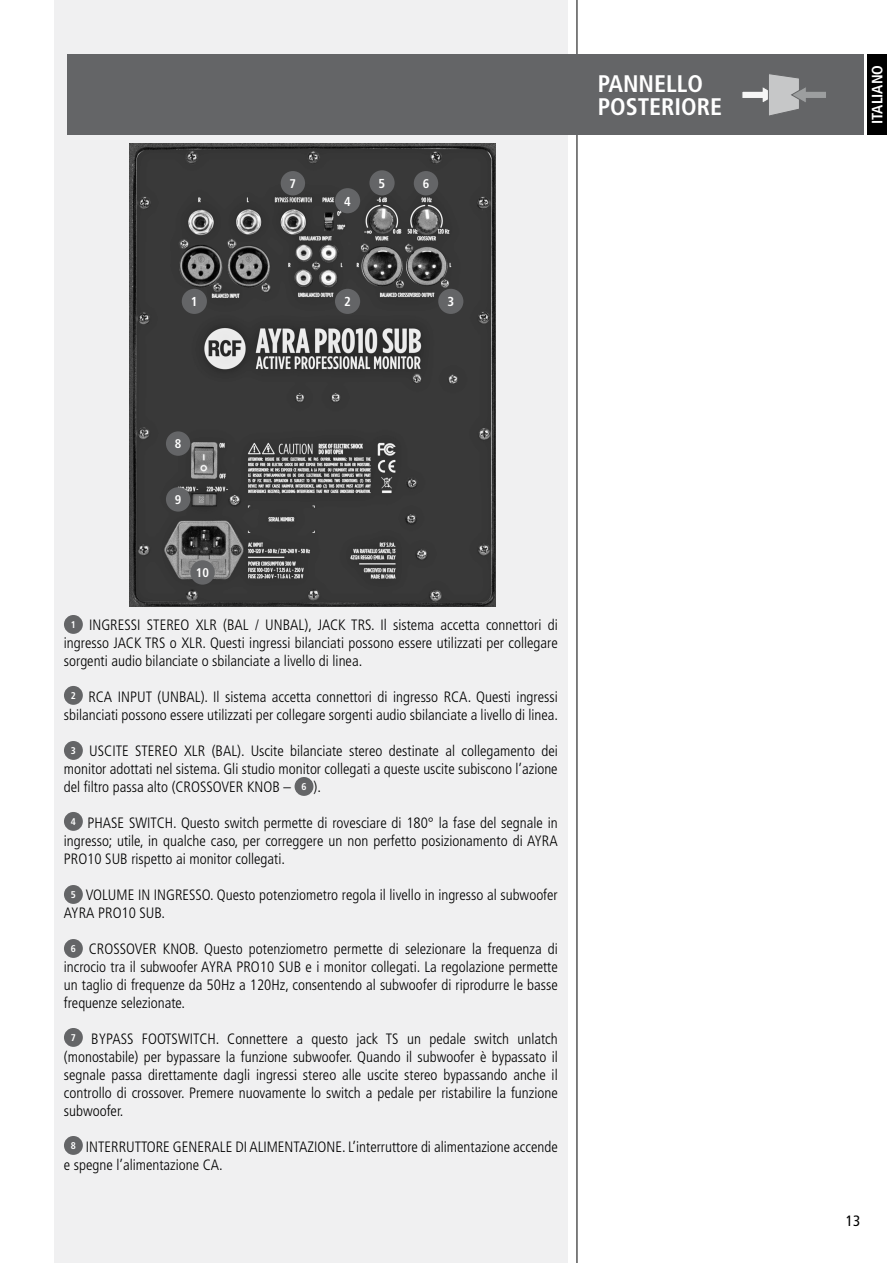
<style>
.page{position:relative;width:893px;height:1263px;background:#fff}
.page>*{position:absolute;margin:0;border:0;box-sizing:border-box;transform-origin:0 0}
.t1{font:700 condensed 24px/22.5px "Frutiger LT Std";color:#fff}
.t2{font:300 condensed 15px/18px "Frutiger LT Std";color:#000;text-align:justify}
.t3{font:700 condensed 15px "Frutiger LT Std";color:#fff}
.t4{font:condensed 15px "Frutiger LT Std";color:#000}
.t5{font:700 condensed 13.05px "Frutiger LT Std";color:#fff}
.t6{font:700 condensed 12.6px "Frutiger LT Std";color:#fff}
.s1{font-weight:700;font-size:9.75px;color:#fff}
</style>
<div class="page">
<div style="left:54px;top:0;width:514px;height:1263px;background:#f0f0f1"></div>
<hr style="left:577px;top:0;width:1px;height:1263px;background:#000">
<div style="left:867px;top:54px;width:20px;height:81px;background:#000"></div>
<div style="left:67px;top:54px;width:797px;height:81px;background:#646567"></div>
<svg style="left:742px;top:74px;width:84px;height:42px"></svg>
<div style="left:64px;top:615px;width:19px;height:19px;background:#646567;border-radius:50%"></div>
<div style="left:64px;top:686px;width:19px;height:19px;background:#646567;border-radius:50%"></div>
<div style="left:64px;top:741px;width:19px;height:19px;background:#646567;border-radius:50%"></div>
<div style="left:295px;top:777px;width:18px;height:19px;background:#646567;border-radius:50%"></div>
<div style="left:64px;top:812px;width:19px;height:19px;background:#646567;border-radius:50%"></div>
<div style="left:64px;top:885px;width:19px;height:19px;background:#646567;border-radius:50%"></div>
<div style="left:64px;top:939px;width:19px;height:19px;background:#646567;border-radius:50%"></div>
<div style="left:64px;top:1028px;width:19px;height:19px;background:#646567;border-radius:50%"></div>
<div style="left:64px;top:1136px;width:19px;height:19px;background:#646567;border-radius:50%"></div>
<img style="left:130px;top:144px;width:366px;height:463px">
<div style="left:182px;top:289px;width:25px;height:25px;background:#646567;border-radius:50%"></div>
<div style="left:335px;top:289px;width:25px;height:25px;background:#646567;border-radius:50%"></div>
<div style="left:438px;top:289px;width:25px;height:25px;background:#646567;border-radius:50%"></div>
<div style="left:335px;top:188px;width:25px;height:25px;background:#646567;border-radius:50%"></div>
<div style="left:369px;top:170px;width:26px;height:25px;background:#646567;border-radius:50%"></div>
<div style="left:414px;top:171px;width:24px;height:24px;background:#646567;border-radius:50%"></div>
<div style="left:166px;top:487px;width:24px;height:25px;background:#646567;border-radius:50%"></div>
<div style="left:166px;top:431px;width:24px;height:25px;background:#646567;border-radius:50%"></div>
<div style="left:281px;top:171px;width:24px;height:24px;background:#646567;border-radius:50%"></div>
<div style="left:190px;top:560px;width:25px;height:25px;background:#646567;border-radius:50%"></div>
<p class="t6" style="left:290px;top:176px;width:8px">7</p>
<p class="t5" style="left:344px;top:193px;width:8px">4</p>
<p class="t5" style="left:379px;top:176px;width:8px">5</p>
<p class="t6" style="left:423px;top:176px;width:8px">6</p>
<p class="t5" style="left:191px;top:294px;width:8px">1</p>
<p class="t5" style="left:344px;top:294px;width:8px">2</p>
<p class="t5" style="left:447px;top:294px;width:8px">3</p>
<h1 class="t1" style="left:598px;top:73px;width:126px">PANNELLO<br>POSTERIORE</h1>
<p class="t6" style="left:175px;top:436px;width:8px">8</p>
<p class="t6" style="left:175px;top:492px;width:8px">9</p>
<p class="t6" style="left:196px;top:565px;width:15px">10</p>
<p class="t2" style="left:64px;top:616px;width:495px;text-indent:7px"><span class="s1">1</span> INGRESSI STEREO XLR (BAL / UNBAL), JACK TRS. Il sistema accetta connettori di ingresso JACK TRS o XLR. Questi ingressi bilanciati possono essere utilizzati per collegare sorgenti audio bilanciate o sbilanciate a livello di linea.</p>
<p class="t2" style="left:64px;top:688px;width:496px;text-align:center"><sup>2</sup> RCA INPUT (UNBAL). Il sistema accetta connettori di ingresso RCA. Questi ingressi sbilanciati possono essere utilizzati per collegare sorgenti audio sbilanciate a livello di linea.</p>
<p class="t2" style="left:64px;top:742px;width:495px;text-indent:7px"><span class="s1">3</span> USCITE STEREO XLR (BAL). Uscite bilanciate stereo destinate al collegamento dei monitor adottati nel sistema. Gli studio monitor collegati a queste uscite subiscono l’azione del filtro passa alto (CROSSOVER KNOB – <span class="s1">6</span> ).</p>
<p class="t2" style="left:64px;top:814px;width:495px;text-indent:7px"><sup>4</sup> PHASE SWITCH. Questo switch permette di rovesciare di 180° la fase del segnale in ingresso; utile, in qualche caso, per correggere un non perfetto posizionamento di AYRA PRO10 SUB rispetto ai monitor collegati.</p>
<p class="t2" style="left:64px;top:886px;width:495px;text-indent:7px"><span class="s1">5</span> VOLUME IN INGRESSO. Questo potenziometro regola il livello in ingresso al subwoofer<br>AYRA PRO10 SUB.</p>
<p class="t2" style="left:64px;top:940px;width:495px;text-indent:7px"><span class="s1">6</span> CROSSOVER KNOB. Questo potenziometro permette di selezionare la frequenza di incrocio tra il subwoofer AYRA PRO10 SUB e i monitor collegati. La regolazione permette un taglio di frequenze da 50Hz a 120Hz, consentendo al subwoofer di riprodurre le basse frequenze selezionate.</p>
<p class="t2" style="left:64px;top:1030px;width:495px;text-indent:7px"><sup>7</sup> BYPASS FOOTSWITCH. Connettere a questo jack TS un pedale switch unlatch (monostabile) per bypassare la funzione subwoofer. Quando il subwoofer è bypassato il segnale passa direttamente dagli ingressi stereo alle uscite stereo bypassando anche il controllo di crossover. Premere nuovamente lo switch a pedale per ristabilire la funzione subwoofer.</p>
<p class="t2" style="left:64px;top:1138px;width:495px;text-indent:7px"><sup>8</sup> INTERRUTTORE GENERALE DI ALIMENTAZIONE. L’interruttore di alimentazione accende e spegne l’alimentazione CA.</p>
<p class="t3" style="left:868px;top:124px;width:60px;rotate:-90deg">ITALIANO</p>
<p class="t4" style="left:846px;top:1211px;width:16px">13</p>
</div>
